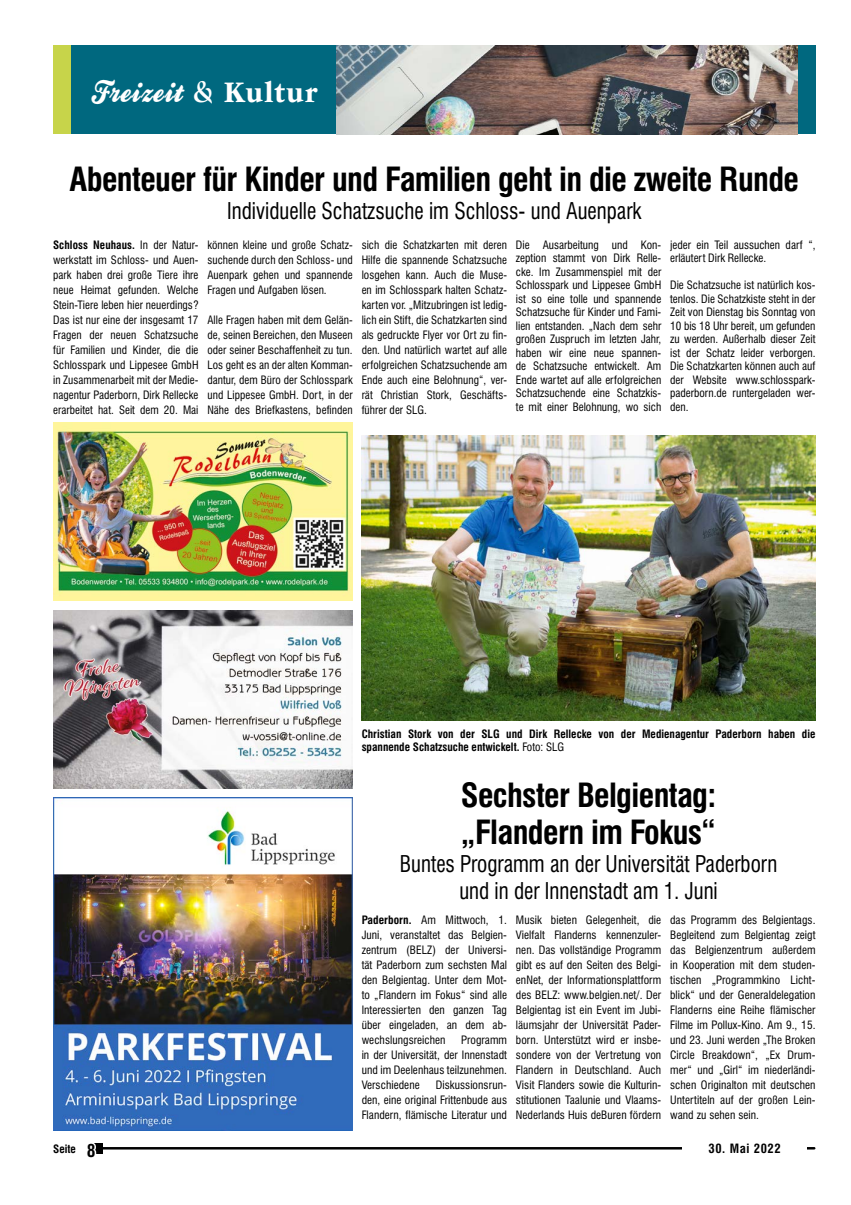
<style>
.page{position:relative;width:851px;height:1205px;background:#fff}
.page>*{position:absolute;margin:0;border:0;box-sizing:border-box;transform-origin:0 0}
.t1{font:700 condensed 32.5px/37.5px "Swiss 721 BT";letter-spacing:-.02em;color:#000}
.t2{font:32.5px "Kestrel Script";letter-spacing:.05em;color:#fff;scale:.9 1}
.t3{font:condensed 22.5px/27.5px "Swiss 721 BT";color:#000;text-align:center;scale:.94 1}
.t4{font:700 condensed 12.5px "Swiss 721 BT";letter-spacing:.05em;color:#000}
.t5{font:condensed 11.25px/15px "Swiss 721 BT";letter-spacing:.005em;color:#000;text-align:justify}
.t6{font:700 condensed 11.25px/13.5px "Swiss 721 BT";color:#000}
.s1{font-family:"Giovanni Std";font-weight:700;font-size:31.25px}
.s2{font-family:"ITC Garamond Std";font-weight:700;font-size:31.25px}
.s3{font-weight:700}
.s4{font-weight:400}
.s5{font-size:17.5px;color:#fff}
</style>
<div class="page">
<hr style="left:97px;top:1147px;width:717px;height:2px;background:#000">
<div style="left:92px;top:1143px;width:10px;height:10px;background:#000"></div>
<div style="left:682px;top:1136px;width:124px;height:24px;background:#fff"></div>
<div style="left:53px;top:46px;width:762px;height:88px;background:#00687f"></div>
<div style="left:53px;top:46px;width:18px;height:88px;background:#c7d44a"></div>
<img style="left:337px;top:46px;width:460px;height:88px">
<img style="left:53px;top:423px;width:300px;height:177px">
<img style="left:53px;top:797px;width:300px;height:333px">
<img style="left:53px;top:611px;width:300px;height:177px">
<img style="left:361px;top:435px;width:454px;height:285px">
<h1 class="t2" style="left:90px;top:75px;width:254px">Freizeit <span class="s1">&amp;</span> <span class="s2">Kultur</span></h1>
<h1 class="t1" style="left:70px;top:161px;width:731px">Abenteuer für Kinder und Familien geht in die zweite Runde</h1>
<h2 class="t3" style="left:227px;top:197px;width:442px">Individuelle Schatzsuche im Schloss- und Auenpark</h2>
<p class="t5" style="left:53px;top:237px;width:147px"><span class="s3">Schloss Neuhaus.</span> In der Natur&shy;werkstatt im Schloss- und Auen&shy;park haben drei große Tiere ihre neue Heimat gefunden. Welche Stein-Tiere leben hier neuerdings?<br>Das ist nur eine der insgesamt 17<br>Fragen der neuen Schatzsuche für Familien und Kinder, die die Schlosspark und Lippesee GmbH in Zusammenarbeit mit der Medie&shy;nagentur Paderborn, Dirk Rellecke erarbeitet hat. Seit dem 20. Mai</p>
<p class="t5" style="left:207px;top:237px;width:147px">können kleine und große Schatz&shy;suchende durch den Schloss- und Auenpark gehen und spannende Fragen und Aufgaben lösen.</p>
<p class="t5" style="left:361px;top:237px;width:147px">sich die Schatzkarten mit deren Hilfe die spannende Schatzsuche losgehen kann. Auch die Muse&shy;en im Schlosspark halten Schatz&shy;karten vor. „Mitzubringen ist ledig&shy;lich ein Stift, die Schatzkarten sind als gedruckte Flyer vor Ort zu fin&shy;den. Und natürlich wartet auf alle erfolgreichen Schatzsuchende am Ende auch eine Belohnung“, ver&shy;rät Christian Stork, Geschäfts&shy;führer der SLG.</p>
<p class="t5" style="left:516px;top:238px;width:147px;line-height:13.5px">Die Ausarbeitung und Kon&shy;zeption stammt von Dirk Relle&shy;cke. Im Zusammenspiel mit der Schlosspark und Lippesee GmbH ist so eine tolle und spannende Schatzsuche für Kinder und Fami&shy;lien entstanden. „Nach dem sehr großen Zuspruch im letzten Jahr, haben wir eine neue spannen&shy;de Schatzsuche entwickelt. Am Ende wartet auf alle erfolgreichen Schatzsuchende eine Schatzkis&shy;te mit einer Belohnung, wo sich</p>
<p class="t5" style="left:670px;top:238px;width:147px;line-height:13.5px">jeder ein Teil aussuchen darf “, erläutert Dirk Rellecke.</p>
<p class="t5" style="left:670px;top:278px;width:147px;line-height:13.5px">Die Schatzsuche ist natürlich kos&shy;tenlos. Die Schatzkiste steht in der Zeit von Dienstag bis Sonntag von 10 bis 18 Uhr bereit, um gefunden zu werden. Außerhalb dieser Zeit ist der Schatz leider verborgen.<br>Die Schatzkarten können auch auf der Website www.schlosspark&shy;paderborn.de runtergeladen wer&shy;den.</p>
<p class="t5" style="left:207px;top:312px;width:147px">Alle Fragen haben mit dem Gelän&shy;de, seinen Bereichen, den Museen oder seiner Beschaffenheit zu tun.<br>Los geht es an der alten Komman&shy;dantur, dem Büro der Schlosspark und Lippesee GmbH. Dort, in der Nähe des Briefkastens, befinden</p>
<p class="t6" style="left:361px;top:727px;width:455px">Christian Stork von der SLG und Dirk Rellecke von der Medienagentur Paderborn haben die spannende Schatzsuche entwickelt. <span class="s4">Foto: SLG</span></p>
<h1 class="t1" style="left:461px;top:776px;width:257px">Sechster Belgientag: „Flandern im Fokus“</h1>
<h2 class="t3" style="left:400px;top:850px;width:403px">Buntes Programm an der Universität Paderborn und in der Innenstadt am 1. Juni</h2>
<p class="t5" style="left:361px;top:912px;width:147px"><span class="s3">Paderborn.</span> Am Mittwoch, 1.<br>Juni, veranstaltet das Belgien&shy;zentrum (BELZ) der Universi&shy;tät Paderborn zum sechsten Mal den Belgientag. Unter dem Mot&shy;to „Flandern im Fokus“ sind alle Interessierten den ganzen Tag über eingeladen, an dem ab&shy;wechslungsreichen</p>
<p class="t5" style="left:516px;top:912px;width:147px">Musik bieten Gelegenheit, die Vielfalt Flanderns kennenzuler&shy;nen. Das vollständige Programm gibt es auf den Seiten des Belgi&shy;enNet, der Informationsplattform des BELZ: www.belgien.net/. Der Belgientag ist ein Event im Jubi&shy;läumsjahr der Universität Pader&shy;born. Unterstützt wird er insbe&shy;sondere von der Vertretung von Flandern in Deutschland. Auch Visit Flanders sowie die Kulturin&shy;stitutionen Taalunie und Vlaams-Nederlands Huis deBuren fördern</p>
<p class="t5" style="left:670px;top:912px;width:147px">das Programm des Belgientags.<br>Begleitend zum Belgientag zeigt das Belgienzentrum außerdem in Kooperation mit dem studen&shy;tischen „Programmkino Licht&shy;blick“ und der Generaldelegation Flanderns eine Reihe flämischer Filme im Pollux-Kino. Am 9., 15. und 23. Juni werden „The Broken Circle Breakdown“, „Ex Drum&shy;mer“ und „Girl“ im niederländi&shy;schen Originalton mit deutschen Untertiteln auf der großen Lein&shy;wand zu sehen sein.</p>
<p class="t5" style="left:361px;top:1032px;width:147px;text-indent:100px">Programm in der Universität, der Innenstadt und im Deelenhaus teilzunehmen.<br>Verschiedene</p>
<p class="t5" style="left:361px;top:1077px;width:147px;text-indent:74px">Diskussionsrun&shy;den, eine original Frittenbude aus Flandern, flämische Literatur und</p>
<p class="t6" style="left:53px;top:1142px;width:44px">Seite <span class="s5">8</span></p>
<p class="t4" style="left:708px;top:1141px;width:74px">30. Mai 2022</p>
</div>
